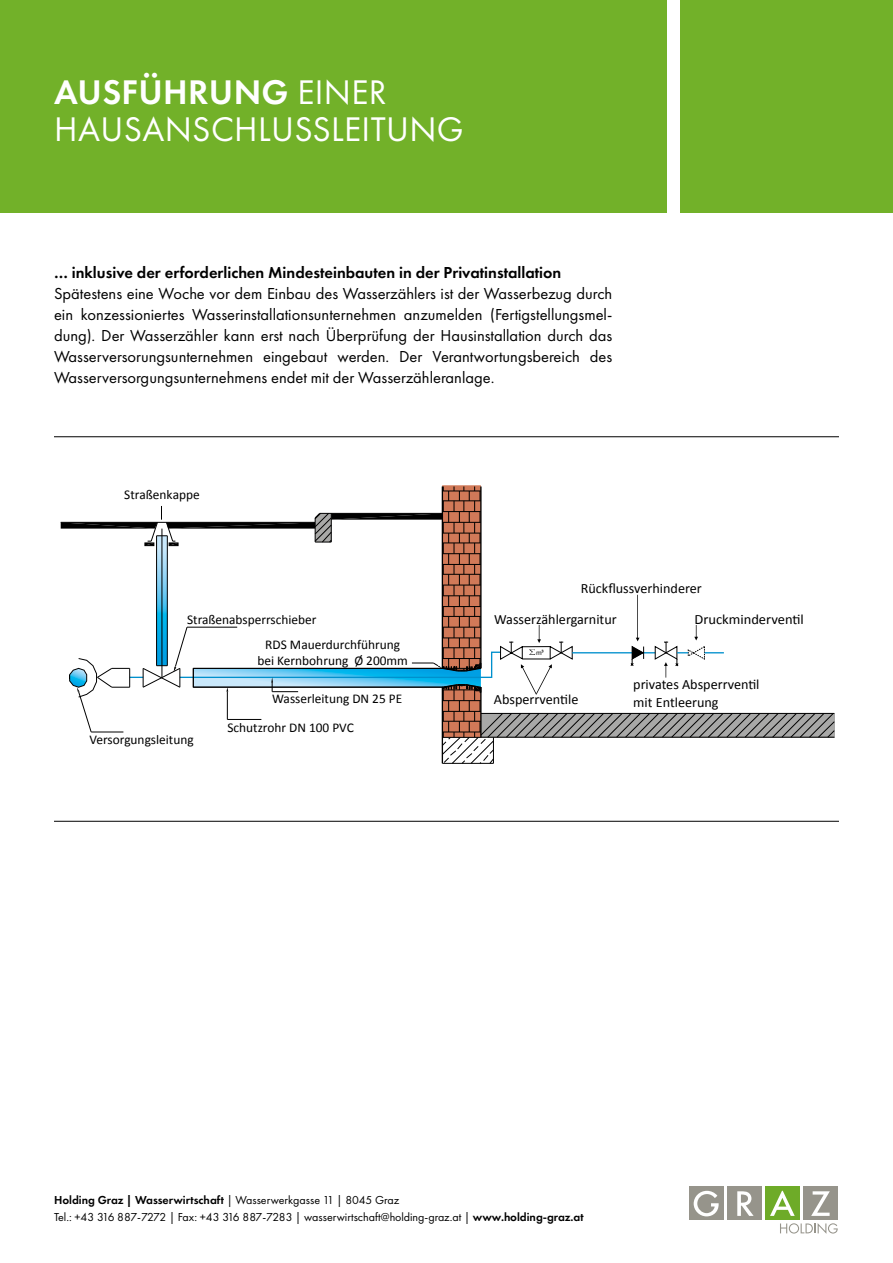
<style>
.page{position:relative;width:893px;height:1263px;background:#fff}
.page>*{position:absolute;margin:0;border:0;box-sizing:border-box;transform-origin:0 0}
.Headline_1{font:35.4px/37.5px "Futura PT";letter-spacing:.01em;color:#fff}
.Fließtext{font:16.5px/21px "Futura PT";color:#000;text-align:justify}
.Fließtext-2{font:600 16.5px "Futura PT";color:#000}
.t1{font:14.1px/30.8px "Calibri";color:#000}
.t2{font:13.35px/28.3px "Calibri";color:#000}
.Adressat{font:12px/16.5px "Futura PT";color:#000}
.t3{font:7.2px "Calibri";color:#000}
.s1{font-weight:600}
</style>
<div class="page">
<svg style="left:61px;top:485px;width:774px;height:279px"></svg>
<hr style="left:54px;top:821px;width:785px;height:1px;background:#000">
<hr style="left:54px;top:436px;width:785px;height:1px;background:#000">
<div style="left:0;top:0;width:666px;height:213px;background:#72b129"></div>
<div style="left:680px;top:0;width:213px;height:213px;background:#72b129"></div>
<svg style="left:780px;top:1223px;width:58px;height:11px"></svg>
<div style="left:689px;top:1186px;width:34px;height:34px;background:#96948b"></div>
<div style="left:727px;top:1186px;width:34px;height:34px;background:#96948b"></div>
<div style="left:765px;top:1186px;width:35px;height:34px;background:#6eab28"></div>
<div style="left:803px;top:1186px;width:35px;height:34px;background:#96948b"></div>
<svg style="left:694px;top:1191px;width:25px;height:25px"></svg>
<svg style="left:737px;top:1191px;width:17px;height:25px"></svg>
<svg style="left:811px;top:1191px;width:19px;height:25px"></svg>
<svg style="left:770px;top:1191px;width:25px;height:25px"></svg>
<h1 class="Headline_1" style="left:54px;top:73px;width:411px"><span class="s1">AUSFÜHRUNG</span> EINER<br>HAUSANSCHLUSSLEITUNG</h1>
<p class="Fließtext-2" style="left:54px;top:262px;width:509px">… inklusive der erforderlichen Mindesteinbauten in der Privatinstallation</p>
<p class="Fließtext" style="left:54px;top:283px;width:560px">Spätestens eine Woche vor dem Einbau des Wasserzählers ist der Wasserbezug durch ein konzessioniertes Wasserinstallationsunternehmen anzumelden (Fertigstellungsmel&shy;dung). Der Wasserzähler kann erst nach Überprüfung der Hausinstallation durch das Wasserversorungsunternehmen eingebaut werden. Der Verantwortungsbereich des Wasserversorgungsunternehmens endet mit der Wasserzähleranlage.</p>
<p class="t2" style="left:124px;top:480px;width:77px">Straßenkappe</p>
<p class="t2" style="left:187px;top:605px;width:131px">Straßenabsperrschieber</p>
<p class="t1" style="left:694px;top:572px;width:111px;text-indent:-114px">Rückflussverhinderer<br>Druckminderventil</p>
<p class="t1" style="left:494px;top:603px;width:124px">Wasserzählergarnitur</p>
<p class="t2" style="left:257px;top:635px;width:152px;line-height:16.4px;text-align:center">RDS Mauerdurchführung bei Kernbohrung Ø 200mm</p>
<p class="t3" style="left:536px;top:648px;width:9px">m³</p>
<p class="t1" style="left:633px;top:668px;width:128px">privates Absperrventil</p>
<p class="t2" style="left:90px;top:725px;width:106px">Versorgungsleitung</p>
<p class="t2" style="left:227px;top:684px;width:176px;text-indent:45px">Wasserleitung DN 25 PE<br>Schutzrohr DN 100 PVC</p>
<p class="t1" style="left:494px;top:684px;width:86px">Absperrventile</p>
<p class="t1" style="left:633px;top:686px;width:87px">mit Entleerung</p>
<p class="Adressat" style="left:54px;top:1192px;width:531px"><span class="s1">Holding Graz | Wasserwirtschaft</span> | Wasserwerkgasse 11 | 8045 Graz<br>Tel.: +43 316 887-7272 | Fax: +43 316 887-7283 | wasserwirtschaft@holding-graz.at | <span class="s1">www.holding-graz.at</span></p>
</div>
